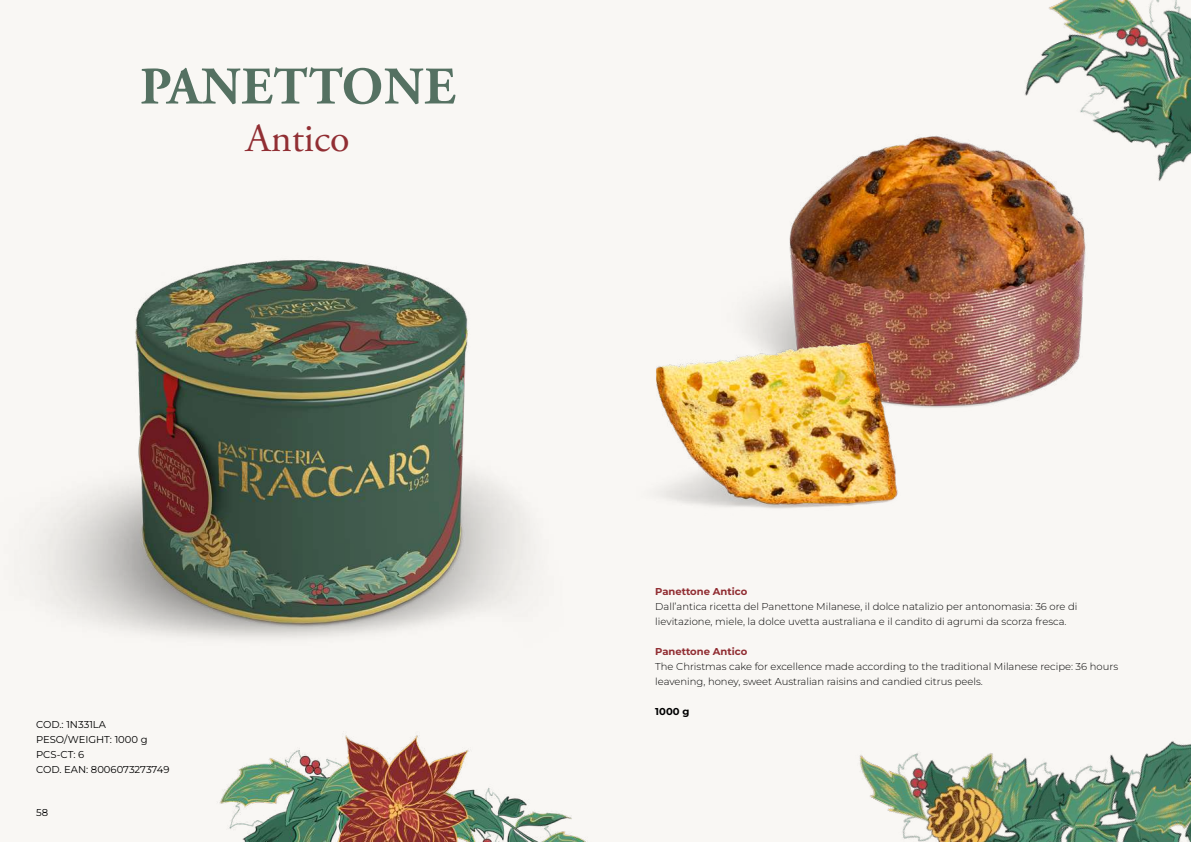
<style>
.page{position:relative;width:1191px;height:842px;background:#f9f7f4}
.page>*{position:absolute;margin:0;border:0;box-sizing:border-box;transform-origin:0 0}
.t1{font:700 52.8px "Adobe Garamond Pro";letter-spacing:.015em;color:#557162}
.t2{font:40px "Adobe Garamond Pro";color:#912e33}
.t3{font:300 10px/15px "Montserrat";color:#000}
.t4{font:10px/15px "Montserrat";color:#000}
.t5{font:700 10px "Montserrat";color:#912e33}
.t6{font:700 10px "Montserrat";color:#000}
</style>
<div class="page">
<img style="left:44px;top:260px;width:482px;height:378px">
<img style="left:1041px;top:0;width:150px;height:181px">
<img style="left:859px;top:741px;width:332px;height:101px">
<img style="left:219px;top:735px;width:367px;height:107px">
<img style="left:789px;top:56px;width:362px;height:352px">
<img style="left:656px;top:266px;width:272px;height:243px">
<h1 class="t1" style="left:140px;top:56px;width:317px">PANETTONE</h1>
<h2 class="t2" style="left:246px;top:115px;width:105px">Antico</h2>
<p class="t4" style="left:36px;top:716px;width:135px">COD.: 1N331LA<br>PESO/WEIGHT: 1000 g<br>PCS-CT: 6<br>COD. EAN: 8006073273749</p>
<p class="t4" style="left:36px;top:804px;width:14px">58</p>
<p class="t5" style="left:655px;top:585px;width:93px">Panettone Antico</p>
<p class="t3" style="left:655px;top:599px;width:423px">Dall’antica ricetta del Panettone Milanese, il dolce natalizio per antonomasia: 36 ore di lievitazione, miele, la dolce uvetta australiana e il candito di agrumi da scorza fresca.</p>
<p class="t5" style="left:655px;top:645px;width:93px">Panettone Antico</p>
<p class="t3" style="left:655px;top:659px;width:464px">The Christmas cake for excellence made according to the traditional Milanese recipe: 36 hours leavening, honey, sweet Australian raisins and candied citrus peels.</p>
<p class="t6" style="left:655px;top:705px;width:36px">1000 g</p>
</div>
